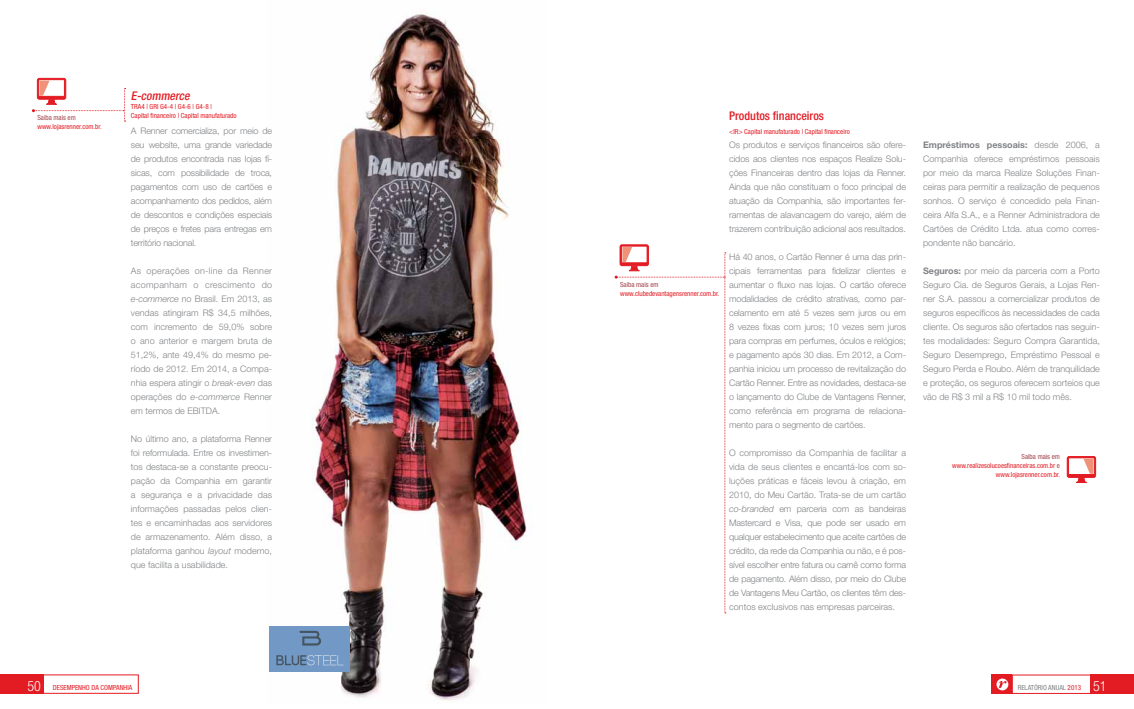
<style>
.page{position:relative;width:1134px;height:709px;background:#fff}
.page>*{position:absolute;margin:0;border:0;box-sizing:border-box;transform-origin:0 0}
.t1{font:500 condensed 12px "Helvetica Neue LT Std";color:#e31b23}
.t2{font:italic 500 condensed 12px "Helvetica Neue LT Std";color:#e31b23}
.t3{font:300 9px/14px "Helvetica Neue LT Std";color:#808285;text-align:justify}
.t4{font:condensed 7px/9px "Helvetica Neue LT Std";color:#e31b23}
.t5{font:condensed 7px "Helvetica Neue LT Std";color:#a04149}
.t6{font:condensed 7px "Helvetica Neue LT Std";color:#808285}
.s1{font-style:italic}
.s2{font-weight:700}
.s3{color:#a04149}
.s4{font-weight:300;font-size:14px;color:#fff}
.s5{color:#e31b23}
</style>
<div class="page">
<img style="left:269px;top:14px;width:258px;height:687px">
<svg style="left:32px;top:78px;width:94px;height:44px"></svg>
<svg style="left:615px;top:244px;width:111px;height:369px"></svg>
<svg style="left:1066px;top:456px;width:30px;height:27px"></svg>
<div style="left:269px;top:626px;width:81px;height:45px;background:#7299c6"></div>
<svg style="left:299px;top:631px;width:22px;height:14px"></svg>
<svg style="left:276px;top:655px;width:68px;height:10px"></svg>
<div style="left:1090px;top:674px;width:44px;height:19px;background:#e31b23"></div>
<div style="left:992px;top:674px;width:20px;height:19px;background:#e31b23"></div>
<div style="left:0;top:674px;width:43px;height:19px;background:#e31b23"></div>
<svg style="left:996px;top:678px;width:12px;height:12px"></svg>
<p class="t5" style="left:37px;top:114px;width:40px">Saiba mais em</p>
<p class="t4" style="left:37px;top:122px;width:66px">www.lojasrenner.com.br.</p>
<h1 class="t2" style="left:131px;top:92px;width:62px">E-commerce</h1>
<p class="t4" style="left:131px;top:102px;width:107px">TRA4 | GRI G4-4 | G4-6 | G4-8 |<br>Capital financeiro | Capital manufaturado</p>
<p class="t3" style="left:131px;top:125px;width:143px">A Renner comercializa, por meio de seu website, uma grande variedade de produtos encontrada nas lojas fí&shy;sicas, com possibilidade de troca, pagamentos com uso de cartões e acompanhamento dos pedidos, além de descontos e condições especiais de preços e fretes para entregas em território nacional.</p>
<p class="t3" style="left:131px;top:265px;width:143px">As operações on-line da Renner acompanham o crescimento do <span class="s1">e-commerce</span> no Brasil. Em 2013, as vendas atingiram R$ 34,5 milhões, com incremento de 59,0% sobre o ano anterior e margem bruta de 51,2%, ante 49,4% do mesmo pe&shy;ríodo de 2012. Em 2014, a Compa&shy;nhia espera atingir o <span class="s1">break-even</span> das operações do <span class="s1">e-commerce</span> Renner em termos de EBITDA.</p>
<p class="t3" style="left:131px;top:433px;width:143px">No último ano, a plataforma Renner foi reformulada. Entre os investimen&shy;tos destaca-se a constante preocu&shy;pação da Companhia em garantir a segurança e a privacidade das informações passadas pelos clien&shy;tes e encaminhadas aos servidores de armazenamento. Além disso, a plataforma ganhou <span class="s1">layout</span> moderno, que facilita a usabilidade.</p>
<p class="t5" style="left:620px;top:280px;width:40px">Saiba mais em</p>
<p class="t4" style="left:620px;top:289px;width:101px">www.clubedevantagensrenner.com.br.</p>
<h1 class="t1" style="left:729px;top:111px;width:96px">Produtos financeiros</h1>
<p class="t4" style="left:729px;top:127px;width:122px">&lt;IR&gt; Capital manufaturado | Capital financeiro</p>
<p class="t3" style="left:729px;top:139px;width:178px">Os produtos e serviços financeiros são ofere&shy;cidos aos clientes nos espaços Realize Solu&shy;ções Financeiras dentro das lojas da Renner.<br>Ainda que não constituam o foco principal de atuação da Companhia, são importantes fer&shy;ramentas de alavancagem do varejo, além de trazerem contribuição adicional aos resultados.</p>
<p class="t3" style="left:729px;top:251px;width:178px">Há 40 anos, o Cartão Renner é uma das prin&shy;cipais ferramentas para fidelizar clientes e aumentar o fluxo nas lojas. O cartão oferece modalidades de crédito atrativas, como par&shy;celamento em até 5 vezes sem juros ou em 8 vezes fixas com juros; 10 vezes sem juros para compras em perfumes, óculos e relógios; e pagamento após 30 dias. Em 2012, a Com&shy;panhia iniciou um processo de revitalização do Cartão Renner. Entre as novidades, destaca-se o lançamento do Clube de Vantagens Renner, como referência em programa de relaciona&shy;mento para o segmento de cartões.</p>
<p class="t3" style="left:729px;top:447px;width:178px">O compromisso da Companhia de facilitar a vida de seus clientes e encantá-los com so&shy;luções práticas e fáceis levou à criação, em 2010, do Meu Cartão. Trata-se de um cartão <span class="s1">co-branded</span> em parceria com as bandeiras Mastercard e Visa, que pode ser usado em qualquer estabelecimento que aceite cartões de crédito, da rede da Companhia ou não, e é pos&shy;sível escolher entre fatura ou carnê como forma de pagamento. Além disso, por meio do Clube de Vantagens Meu Cartão, os clientes têm des&shy;contos exclusivos nas empresas parceiras.</p>
<p class="t3" style="left:923px;top:139px;width:178px"><span class="s2">Empréstimos pessoais:</span> desde 2006, a Companhia oferece empréstimos pessoais por meio da marca Realize Soluções Finan&shy;ceiras para permitir a realização de pequenos sonhos. O serviço é concedido pela Finan&shy;ceira Alfa S.A., e a Renner Administradora de Cartões de Crédito Ltda. atua como corres&shy;pondente não bancário.</p>
<p class="t3" style="left:923px;top:265px;width:178px"><span class="s2">Seguros:</span> por meio da parceria com a Porto Seguro Cia. de Seguros Gerais, a Lojas Ren&shy;ner S.A. passou a comercializar produtos de seguros específicos às necessidades de cada cliente. Os seguros são ofertados nas seguin&shy;tes modalidades: Seguro Compra Garantida, Seguro Desemprego, Empréstimo Pessoal e Seguro Perda e Roubo. Além de tranquilidade e proteção, os seguros oferecem sorteios que vão de R$ 3 mil a R$ 10 mil todo mês.</p>
<p class="t4" style="left:952px;top:452px;width:109px;text-align:right"><span class="s3">Saiba mais em </span>www.realizesolucoesfinanceiras.com.br <span class="s3">e </span>www.lojasrenner.com.br.</p>
<p class="t4" style="left:27px;top:683px;width:106px"><span class="s4">50</span> DESEMPENHO DA COMPANHIA</p>
<p class="t6" style="left:1018px;top:683px;width:90px">RELATÓRIO ANUAL <span class="s5">2013</span> <span class="s4">51</span></p>
</div>
